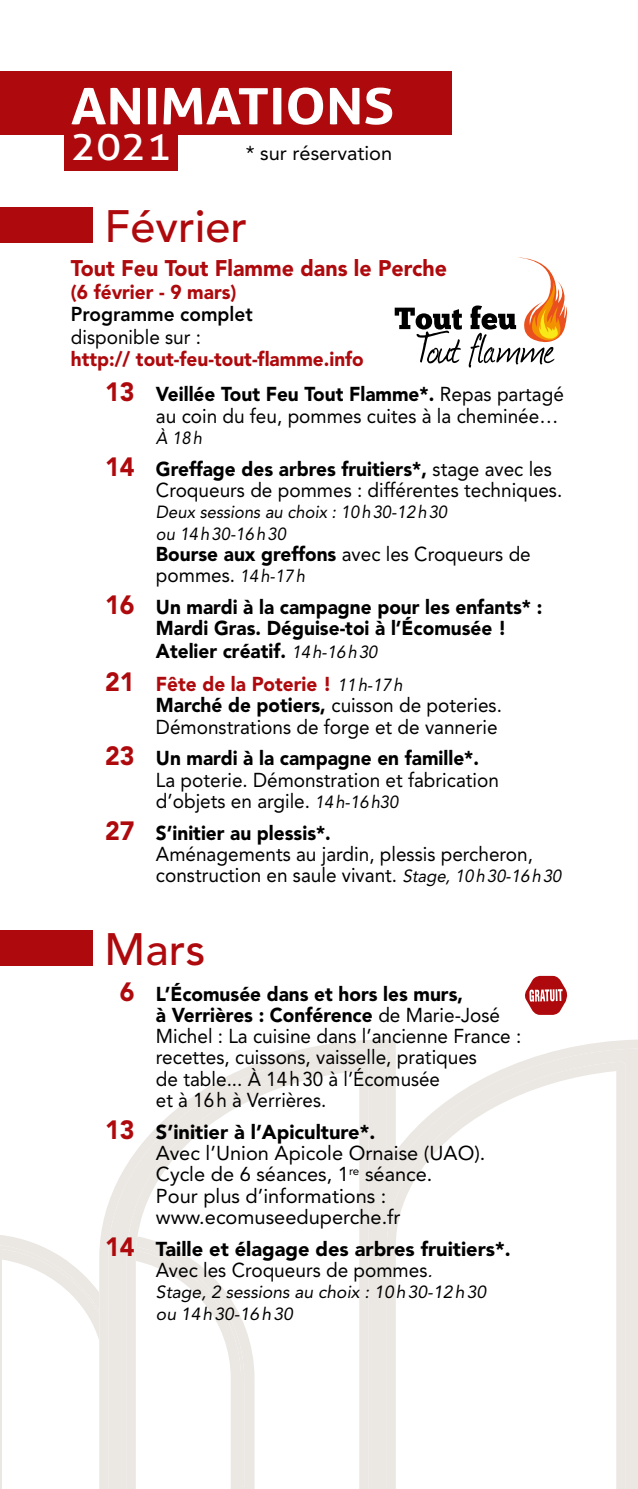
<style>
.page{position:relative;width:638px;height:1489px;background:#fff}
.page>*{position:absolute;margin:0;border:0;box-sizing:border-box;transform-origin:0 0}
.t1{font:700 50px "Aller";color:#fff;scale:1.12 1}
.t2{font:500 45px "Avenir";color:#ae0a0d}
.t3{font:40px "Aller";color:#fff;scale:1.05 1}
.t4{font:900 22.5px "Avenir";color:#ae0a0d;scale:.95 1}
.t5{font:20px/21.2px "Avenir";color:#000;scale:.95 1}
.t6{font:20px/21.2px "Avenir";color:#000}
.t7{font:900 20px/21.8px "Avenir";color:#000;scale:.95 1}
.t8{font:900 20px/35.5px "Avenir";color:#ae0a0d;scale:.95 1}
.t9{font:900 20px/21.2px "Avenir";color:#000}
.t10{font:800 20px "Avenir";color:#000;scale:.95 1}
.t11{font:italic 17.5px/21.2px "Avenir";color:#000;scale:.95 1}
.t12{font:italic 17.5px/21.2px "Avenir";color:#000}
.s1{font-size:26.25px}
.s2{color:#000}
.s3{font-weight:400;color:#000}
.s4{font-weight:900;font-size:26.25px;color:#ae0a0d}
.s5{font-weight:900}
.s6{font-style:italic;font-size:17.5px}
.s7{font-size:26.25px;color:#ae0a0d}
.s8{font-weight:400;font-style:italic;font-size:17.5px}
.s9{font-weight:900;color:#ae0a0d}
.s10{font-weight:400}
</style>
<div class="page">
<svg style="left:0;top:1235px;width:99px;height:253px"></svg>
<svg style="left:99px;top:1039px;width:539px;height:449px"></svg>
<svg style="left:395px;top:307px;width:67px;height:56px"></svg>
<svg style="left:469px;top:257px;width:99px;height:111px"></svg>
<div style="left:0;top:71px;width:452px;height:64px;background:#ae0a0d"></div>
<div style="left:64px;top:108px;width:113px;height:63px;background:#ae0a0d"></div>
<div style="left:0;top:207px;width:92px;height:36px;background:#ae0a0d"></div>
<div style="left:0;top:930px;width:92px;height:35px;background:#ae0a0d"></div>
<svg style="left:525px;top:975px;width:43px;height:39px"></svg>
<h1 class="t1" style="left:71px;top:75px;width:290px">ANIMATIONS</h1>
<h3 class="t3" style="left:71px;top:121px;width:98px">2021</h3>
<p class="t6" style="left:246px;top:143px;width:148px">* sur réservation</p>
<h2 class="t2" style="left:105px;top:200px;width:144px">Février</h2>
<p class="t4" style="left:71px;top:254px;width:397px">Tout Feu Tout Flamme dans le Perche</p>
<p class="t8" style="left:71px;top:273px;width:176px">(6 février - 9 mars)</p>
<p class="t10" style="left:71px;top:302px;width:193px">Programme complet</p>
<p class="t5" style="left:71px;top:326px;width:139px">disponible sur :</p>
<p class="t8" style="left:105px;top:341px;width:484px;text-indent:-34px">http:// tout-feu-tout-flamme.info<br><span class="s1">13</span> <span class="s2">Veillée Tout Feu Tout Flamme*.</span> <span class="s3">Repas partagé</span></p>
<p class="t5" style="left:156px;top:405px;width:425px">au coin du feu, pommes cuites à la cheminée…</p>
<p class="t11" style="left:156px;top:427px;width:50px">À 18 h</p>
<p class="t5" style="left:156px;top:458px;width:429px;text-indent:-51px"><span class="s4">14</span> <span class="s5">Greffage des arbres fruitiers*,</span> stage avec les<br>Croqueurs de pommes : différentes techniques.</p>
<p class="t11" style="left:156px;top:501px;width:308px">Deux sessions au choix : 10 h 30-12 h 30 ou 14 h 30-16 h 30</p>
<p class="t5" style="left:156px;top:543px;width:396px"><span class="s5">Bourse aux greffons</span> avec les Croqueurs de pommes. <span class="s6">14 h-17 h</span></p>
<p class="t7" style="left:156px;top:596px;width:408px;text-indent:-51px"><span class="s7">16</span> Un mardi à la campagne pour les enfants* :<br>Mardi Gras. Déguise-toi à l’Écomusée !<br>Atelier créatif. <span class="s8">14 h-16 h 30</span></p>
<p class="t5" style="left:156px;top:673px;width:366px;text-indent:-51px"><span class="s4">21</span> <span class="s9">Fête de la Poterie !</span> <span class="s6">11 h-17 h<br></span><span class="s5">Marché de potiers,</span> cuisson de poteries.<br>Démonstrations de forge et de vannerie</p>
<p class="t5" style="left:156px;top:748px;width:362px;text-indent:-51px"><span class="s4">23</span> <span class="s5">Un mardi à la campagne en famille*.<br></span>La poterie. Démonstration et fabrication d’objets en argile. <span class="s6">14 h-16 h30</span></p>
<p class="t5" style="left:156px;top:822px;width:432px;text-indent:-51px"><span class="s4">27</span> <span class="s5">S’initier au plessis*.<br></span>Aménagements au jardin, plessis percheron, construction en saule vivant. <span class="s6">Stage, 10 h 30-16 h 30</span></p>
<h2 class="t2" style="left:105px;top:923px;width:102px">Mars</h2>
<p class="t5" style="left:156px;top:983px;width:386px;text-indent:-36px"><span class="s4">6</span> <span class="s5">L’Écomusée dans et hors les murs,<br>à Verrières : Conférence</span> de Marie-José Michel : La cuisine dans l’ancienne France : recettes, cuissons, vaisselle, pratiques<br>de table... À 14 h 30 à l’Écomusée<br>et à 16 h à Verrières.</p>
<p class="t6" style="left:156px;top:1121px;width:331px;text-indent:-51px"><span class="s4">13</span> <span class="s5">S’initier à l’Apiculture*.<br></span>Avec l’Union Apicole Ornaise (UAO).<br>Cycle de 6 séances, 1<sup>re</sup> séance.<br>Pour plus d’informations : www.ecomuseeduperche.fr</p>
<p class="t9" style="left:156px;top:1237px;width:356px;text-indent:-51px"><span class="s7">14</span> Taille et élagage des arbres fruitiers*.<br><span class="s10">Avec les Croqueurs de pommes</span><span class="s8">.</span></p>
<p class="t12" style="left:156px;top:1281px;width:332px">Stage, 2 sessions au choix : 10 h 30-12 h 30 ou 14 h 30-16 h 30</p>
</div>
